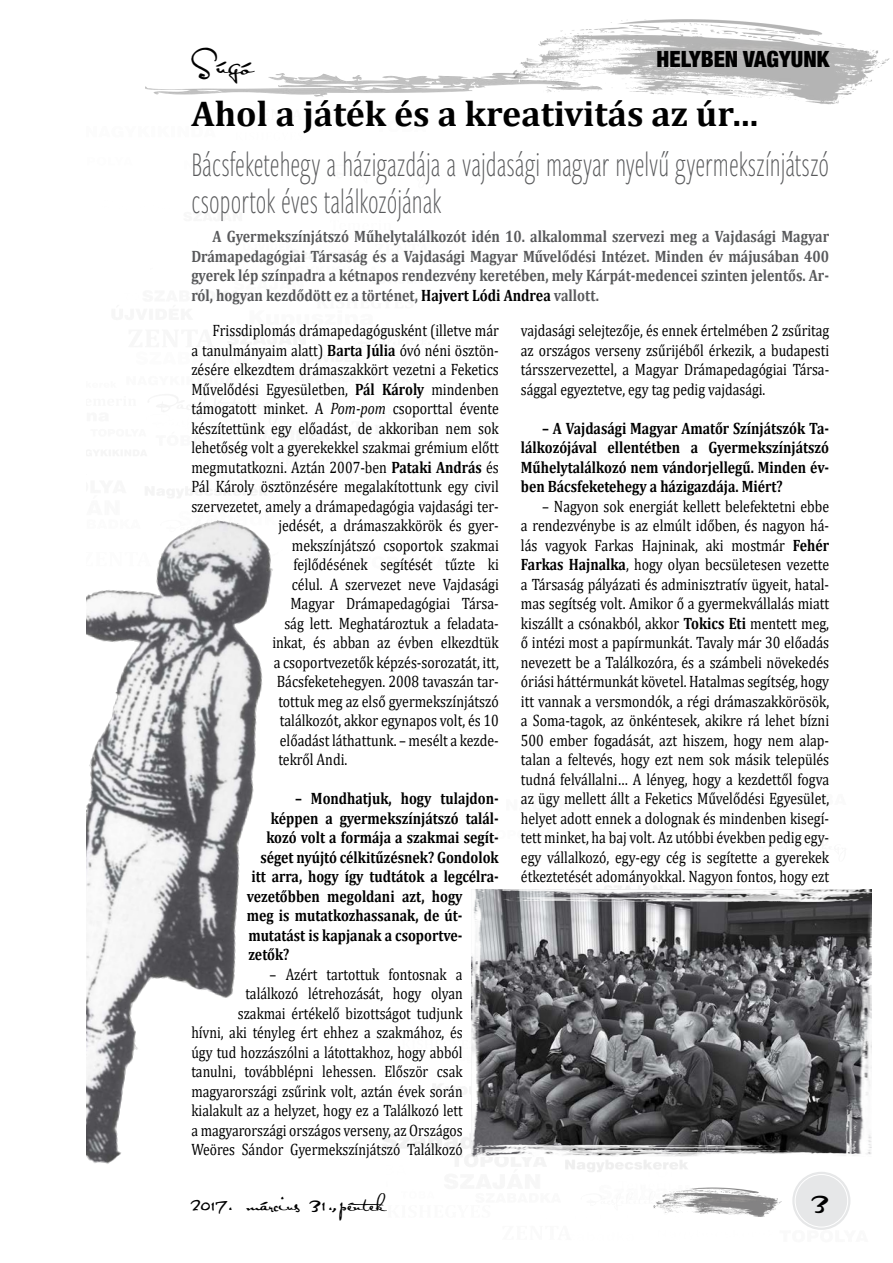
<style>
.page{position:relative;width:893px;height:1263px;background:#fff}
.page>*{position:absolute;margin:0;border:0;box-sizing:border-box;transform-origin:0 0}
.t1{font:300 36px/37.5px "Freight Sans Cmp Pro";color:#58595b;scale:.85 1}
.t2{font:700 36px "Cambria";color:#000}
.t3{font:27px "Satisfaction";color:#000}
.t4{font:900 condensed 22.5px "Helvetica Neue LT Pro";color:#000}
.t5{font:18px "Satisfaction";color:#000}
.t6{font:16.5px/19.5px "Cambria";color:#000;text-align:justify;scale:.84 1}
.t7{font:16.5px/19.5px "Cambria";color:#000;text-align:right;scale:.83 1}
.t8{font:700 16.5px/19.5px "Cambria";color:#000;text-align:justify;scale:.84 1}
.t9{font:700 16.5px/19.5px "Cambria";color:#58595b;text-align:justify;scale:.85 1}
.s1{color:#000}
.s2{font-weight:700}
.s3{font-style:italic}
</style>
<div class="page">
<img style="left:594px;top:19px;width:296px;height:86px">
<img style="left:145px;top:29px;width:449px;height:469px">
<div style="left:792px;top:1172px;width:58px;height:58px;background:#e6e7e8;border-radius:50%"></div>
<div style="left:795px;top:1174px;width:53px;height:53px;border:1px solid #fff;border-radius:50%"></div>
<img style="left:653px;top:1187px;width:129px;height:30px">
<img style="left:86px;top:520px;width:187px;height:644px">
<img style="left:471px;top:890px;width:401px;height:267px">
<h2 class="t3" style="left:191px;top:48px;width:63px">Súgó</h2>
<h3 class="t4" style="left:656px;top:45px;width:174px">HELYBEN VAGYUNK</h3>
<h1 class="t2" style="left:191px;top:88px;width:568px">Ahol a játék és a kreativitás az úr…</h1>
<h1 class="t1" style="left:191px;top:144px;width:752px">Bácsfeketehegy a házigazdája a vajdasági magyar nyelvű gyermekszínjátszó csoportok éves találkozójának</h1>
<p class="t9" style="left:191px;top:227px;width:752px;text-indent:21px">A Gyermekszínjátszó Műhelytalálkozót idén 10. alkalommal szervezi meg a Vajdasági Magyar Drámapedagógiai Társaság és a Vajdasági Magyar Művelődési Intézet. Minden év májusában 400 gyerek lép színpadra a kétnapos rendezvény keretében, mely Kárpát-medencei szinten jelentős. Ar&shy;ról, hogyan kezdődött ez a történet, <span class="s1">Hajvert Lódi Andrea</span> vallott.</p>
<p class="t6" style="left:213px;top:321px;width:342px">Frissdiplomás drámapedagógusként (illetve már</p>
<p class="t6" style="left:191px;top:340px;width:368px">a tanulmányaim alatt) <span class="s2">Barta Júlia</span> óvó néni ösztön-</p>
<p class="t6" style="left:191px;top:360px;width:368px">zésére elkezdtem drámaszakkört vezetni a Feketics</p>
<p class="t6" style="left:191px;top:379px;width:368px">Művelődési Egyesületben, <span class="s2">Pál Károly</span> mindenben</p>
<p class="t6" style="left:191px;top:399px;width:368px">támogatott minket. A <span class="s3">Pom-pom</span> csoporttal évente</p>
<p class="t6" style="left:191px;top:418px;width:368px">készítettünk egy előadást, de akkoriban nem sok</p>
<p class="t6" style="left:191px;top:438px;width:368px">lehetőség volt a gyerekekkel szakmai grémium előtt</p>
<p class="t6" style="left:191px;top:457px;width:368px">megmutatkozni. Aztán 2007-ben <span class="s2">Pataki András</span> és</p>
<p class="t6" style="left:191px;top:477px;width:368px">Pál Károly ösztönzésére megalakítottunk egy civil</p>
<p class="t6" style="left:191px;top:496px;width:368px">szervezetet, amely a drámapedagógia vajdasági ter-</p>
<p class="t6" style="left:278px;top:516px;width:264px">jedését, a drámaszakkörök és gyer-</p>
<p class="t6" style="left:292px;top:535px;width:248px">mekszínjátszó csoportok szakmai</p>
<p class="t6" style="left:293px;top:555px;width:246px">fejlődésének segítését tűzte ki</p>
<p class="t6" style="left:292px;top:574px;width:248px">célul. A szervezet neve Vajdasági</p>
<p class="t6" style="left:290px;top:594px;width:250px">Magyar Drámapedagógiai Társa-</p>
<p class="t6" style="left:284px;top:613px;width:257px">ság lett. Meghatároztuk a feladata-</p>
<p class="t6" style="left:272px;top:633px;width:271px">inkat, és abban az évben elkezdtük</p>
<p class="t6" style="left:274px;top:652px;width:269px">a csoportvezetők képzés-sorozatát, itt,</p>
<p class="t6" style="left:277px;top:672px;width:266px">Bácsfeketehegyen. 2008 tavaszán tar-</p>
<p class="t6" style="left:278px;top:691px;width:264px">tottuk meg az első gyermekszínjátszó</p>
<p class="t6" style="left:280px;top:711px;width:262px">találkozót, akkor egynapos volt, és 10</p>
<p class="t6" style="left:280px;top:730px;width:262px">előadást láthattunk. – mesélt a kezde-</p>
<p class="t6" style="left:278px;top:750px;width:84px">tekről Andi.</p>
<p class="t8" style="left:295px;top:788px;width:244px">– Mondhatjuk, hogy tulajdon-</p>
<p class="t8" style="left:271px;top:808px;width:273px">képpen a gyermekszínjátszó talál-</p>
<p class="t8" style="left:266px;top:827px;width:278px">kozó volt a formája a szakmai segít-</p>
<p class="t8" style="left:260px;top:847px;width:285px">séget nyújtó célkitűzésnek? Gondolok</p>
<p class="t8" style="left:251px;top:866px;width:296px">itt arra, hogy így tudtátok a legcélra-</p>
<p class="t8" style="left:247px;top:886px;width:258px">vezetőbben megoldani azt, hogy</p>
<p class="t8" style="left:247px;top:905px;width:258px">meg is mutatkozhassanak, de út-</p>
<p class="t8" style="left:248px;top:925px;width:257px">mutatást is kapjanak a csoportve-</p>
<p class="t8" style="left:248px;top:944px;width:51px">zetők?</p>
<p class="t7" style="left:191px;top:964px;width:328px">– Azért tartottuk fontosnak a<br>találkozó létrehozását, hogy olyan<br>szakmai értékelő bizottságot tudjunk<br>hívni, aki tényleg ért ehhez a szakmához, és úgy tud hozzászólni a látottakhoz, hogy abból tanulni, továbblépni lehessen. Először csak magyarországi zsűrink volt, aztán évek során kialakult az a helyzet, hogy ez a Találkozó lett a magyarországi országos verseny, az Országos Weöres Sándor Gyermekszínjátszó Találkozó</p>
<p class="t7" style="left:521px;top:321px;width:373px;text-align:justify">vajdasági selejtezője, és ennek értelmében 2 zsűritag az országos verseny zsűrijéből érkezik, a budapesti társszervezettel, a Magyar Drámapedagógiai Társa&shy;sággal egyeztetve, egy tag pedig vajdasági.</p>
<p class="t8" style="left:521px;top:418px;width:368px;text-indent:21px">– A Vajdasági Magyar Amatőr Színjátszók Ta&shy;lálkozójával ellentétben a Gyermekszínjátszó Műhelytalálkozó nem vándorjellegű. Minden év&shy;ben Bácsfeketehegy a házigazdája. Miért?</p>
<p class="t6" style="left:521px;top:496px;width:369px;text-indent:21px">– Nagyon sok energiát kellett belefektetni ebbe a rendezvénybe is az elmúlt időben, és nagyon há&shy;lás vagyok Farkas Hajninak, aki mostmár <span class="s2">Fehér Farkas Hajnalka</span>, hogy olyan becsületesen vezette a Társaság pályázati és adminisztratív ügyeit, hatal&shy;mas segítség volt. Amikor ő a gyermekvállalás miatt kiszállt a csónakból, akkor <span class="s2">Tokics Eti</span> mentett meg, ő intézi most a papírmunkát. Tavaly már 30 előadás nevezett be a Találkozóra, és a számbeli növekedés óriási háttérmunkát követel. Hatalmas segítség, hogy itt vannak a versmondók, a régi drámaszakkörösök, a Soma-tagok, az önkéntesek, akikre rá lehet bízni 500 ember fogadását, azt hiszem, hogy nem alap&shy;talan a feltevés, hogy ezt nem sok másik település tudná felvállalni… A lényeg, hogy a kezdettől fogva az ügy mellett állt a Feketics Művelődési Egyesület, helyet adott ennek a dolognak és mindenben kisegí&shy;tett minket, ha baj volt. Az utóbbi években pedig egy&shy;egy vállalkozó, egy-egy cég is segítette a gyerekek étkeztetését adományokkal. Nagyon fontos, hogy ezt</p>
<p class="t5" style="left:191px;top:1193px;width:205px">2017. március 31.,péntek</p>
<h2 class="t3" style="left:811px;top:1185px;width:19px">3</h2>
</div>
